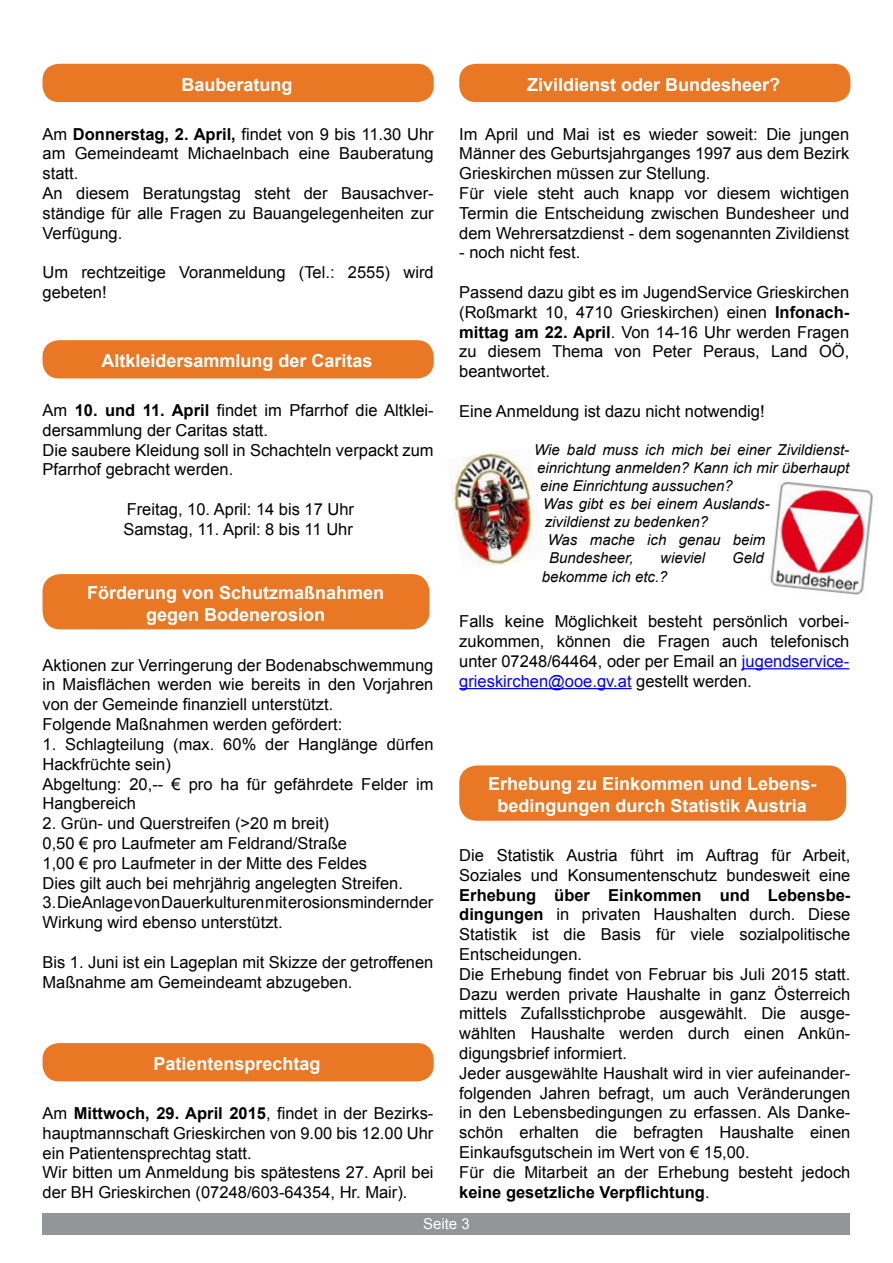
<style>
.page{position:relative;width:893px;height:1263px;background:#fff}
.page>*{position:absolute;margin:0;border:0;box-sizing:border-box;transform-origin:0 0}
.t1{font:700 18px/21.6px "Arial";color:#fff;text-align:center}
.t2{font:16.5px/19.8px "Arial";color:#000}
.t3{font:italic 15px "Arial";color:#000}
.t4{font:15px "Arial";color:#fff}
.s1{font-weight:700}
.s2{color:#00f}
</style>
<div class="page">
<div style="left:43px;top:1213px;width:807px;height:21px;background:#939598"></div>
<hr style="left:742px;top:668px;width:107px;height:1px;background:#00f">
<hr style="left:459px;top:688px;width:173px;height:1px;background:#00f">
<img style="left:448px;top:451px;width:95px;height:115px">
<img style="left:770px;top:481px;width:104px;height:114px">
<div style="left:459px;top:64px;width:391px;height:38px;background:#e97724;border-radius:16px"></div>
<div style="left:43px;top:64px;width:391px;height:38px;background:#e97724;border-radius:16px"></div>
<div style="left:43px;top:340px;width:391px;height:38px;background:#e97724;border-radius:16px"></div>
<div style="left:43px;top:1043px;width:391px;height:38px;background:#e97724;border-radius:16px"></div>
<div style="left:459px;top:765px;width:387px;height:56px;background:#e97724;border-radius:18px"></div>
<div style="left:43px;top:574px;width:386px;height:55px;background:#e97724;border-radius:18px"></div>
<p class="t1" style="left:182px;top:74px;width:113px">Bauberatung</p>
<p class="t1" style="left:527px;top:74px;width:255px">Zivildienst oder Bundesheer?</p>
<p class="t2" style="left:43px;top:124px;width:393px">Am <span class="s1">Donnerstag, 2. April,</span> findet von 9 bis 11.30 Uhr am Gemeindeamt Michaelnbach eine Bauberatung statt.<br>An diesem Beratungstag steht der Bausachver&shy;ständige für alle Fragen zu Bauangelegenheiten zur Verfügung.</p>
<p class="t2" style="left:43px;top:263px;width:393px">Um rechtzeitige Voranmeldung (Tel.: 2555) wird gebeten!</p>
<p class="t1" style="left:101px;top:351px;width:273px">Altkleidersammlung der Caritas</p>
<p class="t2" style="left:43px;top:400px;width:393px">Am <span class="s1">10. und 11. April</span> findet im Pfarrhof die Altklei&shy;dersammlung der Caritas statt.<br>Die saubere Kleidung soll in Schachteln verpackt zum Pfarrhof gebracht werden.</p>
<p class="t2" style="left:123px;top:499px;width:232px">Freitag, 10. April: 14 bis 17 Uhr<br>Samstag, 11. April: 8 bis 11 Uhr</p>
<p class="t1" style="left:87px;top:582px;width:299px">Förderung von Schutzmaßnahmen gegen Bodenerosion</p>
<p class="t2" style="left:43px;top:655px;width:392px">Aktionen zur Verringerung der Bodenabschwemmung in Maisflächen werden wie bereits in den Vorjahren von der Gemeinde finanziell unterstützt.<br>Folgende Maßnahmen werden gefördert:</p>
<p class="t2" style="left:43px;top:734px;width:392px">1. Schlagteilung (max. 60% der Hanglänge dürfen<br>Hackfrüchte sein)<br>Abgeltung: 20,-- € pro ha für gefährdete Felder im<br>Hangbereich</p>
<p class="t2" style="left:43px;top:813px;width:362px">2. Grün- und Querstreifen (&gt;20 m breit)<br>0,50 € pro Laufmeter am Feldrand/Straße<br>1,00 € pro Laufmeter in der Mitte des Feldes Dies gilt auch bei mehrjährig angelegten Streifen.</p>
<p class="t2" style="left:43px;top:893px;width:392px">3. Die Anlage von Dauerkulturen mit erosionsmindernder<br>Wirkung wird ebenso unterstützt.</p>
<p class="t2" style="left:43px;top:952px;width:392px">Bis 1. Juni ist ein Lageplan mit Skizze der getroffenen<br>Maßnahme am Gemeindeamt abzugeben.</p>
<p class="t1" style="left:154px;top:1054px;width:169px">Patientensprechtag</p>
<p class="t2" style="left:43px;top:1103px;width:392px">Am <span class="s1">Mittwoch, 29. April 2015</span>, findet in der Bezirks&shy;hauptmannschaft Grieskirchen von 9.00 bis 12.00 Uhr ein Patientensprechtag statt.<br>Wir bitten um Anmeldung bis spätestens 27. April bei der BH Grieskirchen (07248/603-64354, Hr. Mair).</p>
<p class="t2" style="left:459px;top:124px;width:392px">Im April und Mai ist es wieder soweit: Die jungen Männer des Geburtsjahrganges 1997 aus dem Bezirk Grieskirchen müssen zur Stellung.<br>Für viele steht auch knapp vor diesem wichtigen Termin die Entscheidung zwischen Bundesheer und dem Wehrersatzdienst - dem sogenannten Zivildienst</p>
<p class="t2" style="left:459px;top:243px;width:123px">- noch nicht fest.</p>
<p class="t2" style="left:459px;top:282px;width:392px;text-align:justify">Passend dazu gibt es im JugendService Grieskirchen (Roßmarkt 10, 4710 Grieskirchen) einen <span class="s1">Infonach&shy;mittag am 22. April</span>. Von 14-16 Uhr werden Fragen zu diesem Thema von Peter Peraus, Land OÖ, beantwortet.</p>
<p class="t2" style="left:459px;top:401px;width:307px">Eine Anmeldung ist dazu nicht notwendig!</p>
<p class="t3" style="left:534px;top:440px;width:317px">Wie bald muss ich mich bei einer Zivildienst-</p>
<p class="t3" style="left:537px;top:458px;width:313px">einrichtung anmelden? Kann ich mir überhaupt</p>
<p class="t3" style="left:540px;top:476px;width:194px">eine Einrichtung aussuchen?</p>
<p class="t3" style="left:543px;top:494px;width:228px">Was gibt es bei einem Auslands-</p>
<p class="t3" style="left:545px;top:512px;width:165px">zivildienst zu bedenken?</p>
<p class="t3" style="left:548px;top:530px;width:219px">Was mache ich genau beim</p>
<p class="t3" style="left:549px;top:548px;width:86px">Bundesheer,</p>
<p class="t3" style="left:660px;top:548px;width:46px">wieviel</p>
<p class="t3" style="left:732px;top:548px;width:33px">Geld</p>
<p class="t3" style="left:542px;top:567px;width:127px">bekomme ich etc.?</p>
<p class="t2" style="left:459px;top:612px;width:391px;text-align:justify">Falls keine Möglichkeit besteht persönlich vorbei&shy;zukommen, können die Fragen auch telefonisch unter 07248/64464, oder per Email an <span class="s2">jugendservice&shy;grieskirchen@ooe.gv.at</span> gestellt werden.</p>
<p class="t1" style="left:488px;top:774px;width:330px">Erhebung zu Einkommen und Lebens&shy;bedingungen durch Statistik Austria</p>
<p class="t2" style="left:459px;top:845px;width:393px">Die Statistik Austria führt im Auftrag für Arbeit,<br>Soziales und Konsumentenschutz bundesweit eine</p>
<p class="t2" style="left:459px;top:885px;width:393px"><span class="s1">Erhebung über Einkommen und Lebensbe&shy;dingungen</span> in privaten Haushalten durch. Diese Statistik ist die Basis für viele sozialpolitische Entscheidungen.<br>Die Erhebung findet von Februar bis Juli 2015 statt.<br>Dazu werden private Haushalte in ganz Österreich mittels Zufallsstichprobe ausgewählt. Die ausge&shy;wählten Haushalte werden durch einen Ankün&shy;digungsbrief informiert.<br>Jeder ausgewählte Haushalt wird in vier aufeinander&shy;folgenden Jahren befragt, um auch Veränderungen in den Lebensbedingungen zu erfassen. Als Danke&shy;schön erhalten die befragten Haushalte einen Einkaufsgutschein im Wert von € 15,00.<br>Für die Mitarbeit an der Erhebung besteht jedoch <span class="s1">keine gesetzliche Verpflichtung</span>.</p>
<p class="t4" style="left:423px;top:1214px;width:48px">Seite 3</p>
</div>
